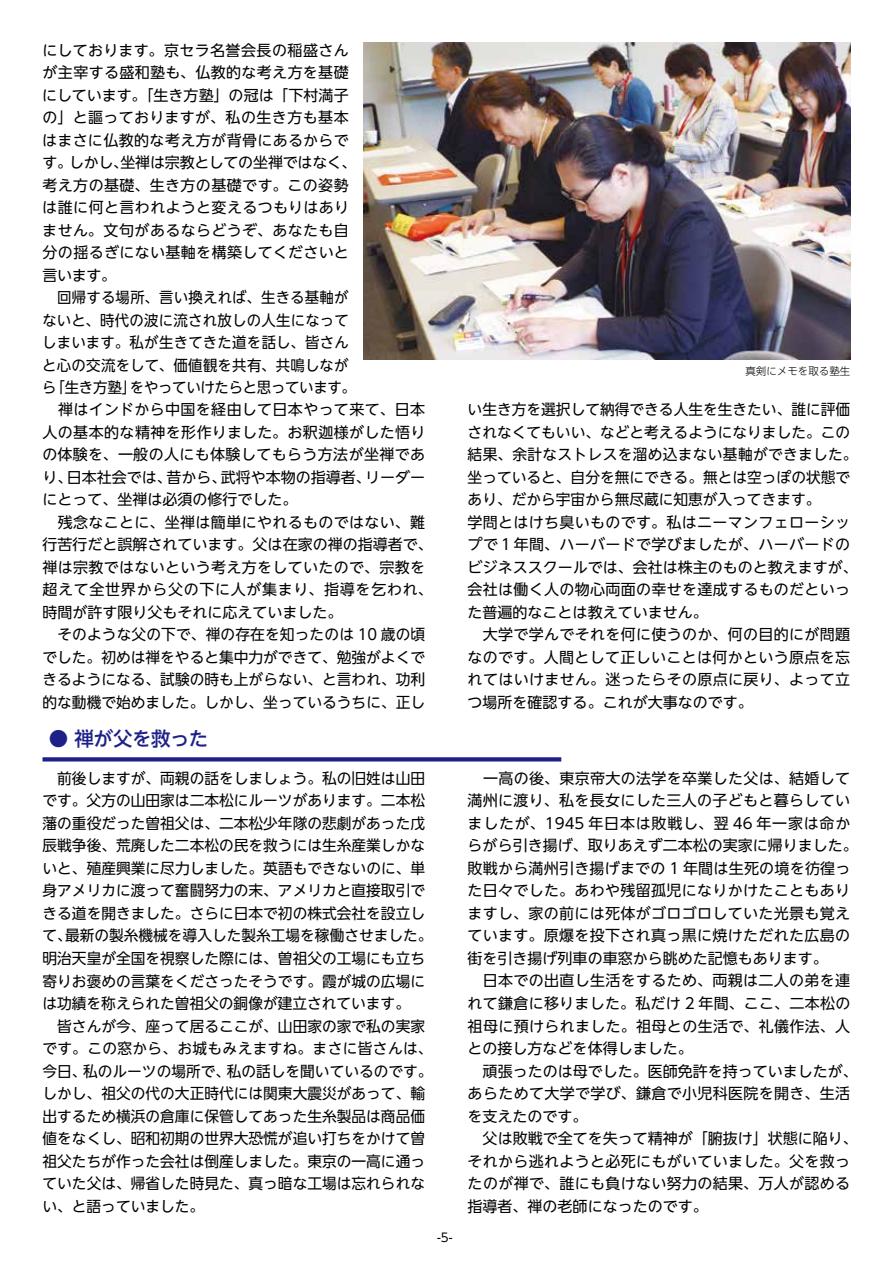
<style>
.page{position:relative;width:893px;height:1263px;background:#fff}
.page>*{position:absolute;margin:0;border:0;box-sizing:border-box;transform-origin:0 0}
.t1{font:500 19.5px "UD Shin Go NT Pr 6 N";letter-spacing:-.025em;color:#1d2088}
.t2{font:15px/22.5px "UD Shin Go NT Pr 6 N";color:#000}
.t3{font:15px/22.5px "UD Shin Go NT Pr 6 N";letter-spacing:.02em;color:#000}
.t4{font:12px "UD Shin Go NT Pr 6 N";color:#000}
.t5{font:300 10.5px "UD Shin Go NT Pr 6 N";color:#000}
</style>
<div class="page">
<img style="left:363px;top:43px;width:487px;height:316px">
<svg style="left:43px;top:757px;width:518px;height:4px;background:#2b2e8f"></svg>
<p class="t2" style="left:42px;top:38px;width:392px">にしております。京セラ名誉会長の稲盛さん<br>が主宰する盛和塾も、仏教的な考え方を基礎<br>にしています。「生き方塾」の冠は「下村満子<br>の」と謳っておりますが、私の生き方も基本<br>はまさに仏教的な考え方が背骨にあるからで<br>す。しかし、坐禅は宗教としての坐禅ではなく、<br>考え方の基礎、生き方の基礎です。この姿勢<br>は誰に何と言われようと変えるつもりはあり<br>ません。文句があるならどうぞ、あなたも自<br>分の揺るぎにない基軸を構築してくださいと<br>言います。<br>　回帰する場所、言い換えれば、生きる基軸が<br>ないと、時代の波に流され放しの人生になって<br>しまいます。私が生きてきた道を話し、皆さん<br>と心の交流をして、価値観を共有、共鳴しなが<br>ら「生き方塾」をやっていけたらと思っています。<br>　禅はインドから中国を経由して日本やって来て、日本人の基本的な精神を形作りました。お釈迦様がした悟りの体験を、一般の人にも体験してもらう方法が坐禅であり、日本社会では、昔から、武将や本物の指導者、リーダーにとって、坐禅は必須の修行でした。<br>　残念なことに、坐禅は簡単にやれるものではない、難行苦行だと誤解されています。父は在家の禅の指導者で、禅は宗教ではないという考え方をしていたので、宗教を超えて全世界から父の下に人が集まり、指導を乞われ、時間が許す限り父もそれに応えていました。<br>　そのような父の下で、禅の存在を知ったのは 10 歳の頃でした。初めは禅をやると集中力ができて、勉強がよくできるようになる、試験の時も上がらない、と言われ、功利的な動機で始めました。しかし、坐っているうちに、正し</p>
<h1 class="t1" style="left:49px;top:723px;width:161px">● 禅が父を救った</h1>
<p class="t5" style="left:745px;top:362px;width:106px">真剣にメモを取る塾生</p>
<p class="t3" style="left:468px;top:398px;width:392px">い生き方を選択して納得できる人生を生きたい、誰に評価されなくてもいい、などと考えるようになりました。この結果、余計なストレスを溜め込まない基軸ができました。坐っていると、自分を無にできる。無とは空っぽの状態であり、だから宇宙から無尽蔵に知恵が入ってきます。<br>学問とはけち臭いものです。私はニーマンフェローシップで１年間、ハーバードで学びましたが、ハーバードのビジネススクールでは、会社は株主のものと教えますが、会社は働く人の物心両面の幸せを達成するものだといった普遍的なことは教えていません。<br>　大学で学んでそれを何に使うのか、何の目的にが問題なのです。人間として正しいことは何かという原点を忘れてはいけません。迷ったらその原点に戻り、よって立つ場所を確認する。これが大事なのです。</p>
<p class="t2" style="left:43px;top:766px;width:392px">　前後しますが、両親の話をしましょう。私の旧姓は山田です。父方の山田家は二本松にルーツがあります。二本松藩の重役だった曽祖父は、二本松少年隊の悲劇があった戊辰戦争後、荒廃した二本松の民を救うには生糸産業しかないと、殖産興業に尽力しました。英語もできないのに、単身アメリカに渡って奮闘努力の末、アメリカと直接取引できる道を開きました。さらに日本で初の株式会社を設立して、最新の製糸機械を導入した製糸工場を稼働させました。明治天皇が全国を視察した際には、曽祖父の工場にも立ち寄りお褒めの言葉をくださったそうです。霞が城の広場には功績を称えられた曽祖父の銅像が建立されています。<br>　皆さんが今、座って居るここが、山田家の家で私の実家です。この窓から、お城もみえますね。まさに皆さんは、今日、私のルーツの場所で、私の話しを聞いているのです。しかし、祖父の代の大正時代には関東大震災があって、輸出するため横浜の倉庫に保管してあった生糸製品は商品価値をなくし、昭和初期の世界大恐慌が追い打ちをかけて曽祖父たちが作った会社は倒産しました。東京の一高に通っていた父は、帰省した時見た、真っ暗な工場は忘れられない、と語っていました。</p>
<p class="t3" style="left:468px;top:766px;width:392px">　一高の後、東京帝大の法学を卒業した父は、結婚して満州に渡り、私を長女にした三人の子どもと暮らしていましたが、1945 年日本は敗戦し、翌 46 年一家は命からがら引き揚げ、取りあえず二本松の実家に帰りました。敗戦から満州引き揚げまでの 1 年間は生死の境を彷徨った日々でした。あわや残留孤児になりかけたこともありますし、家の前には死体がゴロゴロしていた光景も覚えています。原爆を投下され真っ黒に焼けただれた広島の街を引き揚げ列車の車窓から眺めた記憶もあります。<br>　日本での出直し生活をするため、両親は二人の弟を連れて鎌倉に移りました。私だけ 2 年間、ここ、二本松の祖母に預けられました。祖母との生活で、礼儀作法、人との接し方などを体得しました。<br>　頑張ったのは母でした。医師免許を持っていましたが、あらためて大学で学び、鎌倉で小児科医院を開き、生活を支えたのです。<br>　父は敗戦で全てを失って精神が「腑抜け」状態に陥り、それから逃れようと必死にもがいていました。父を救ったのが禅で、誰にも負けない努力の結果、万人が認める指導者、禅の老師になったのです。</p>
<p class="t4" style="left:437px;top:1227px;width:17px">-5-</p>
</div>
